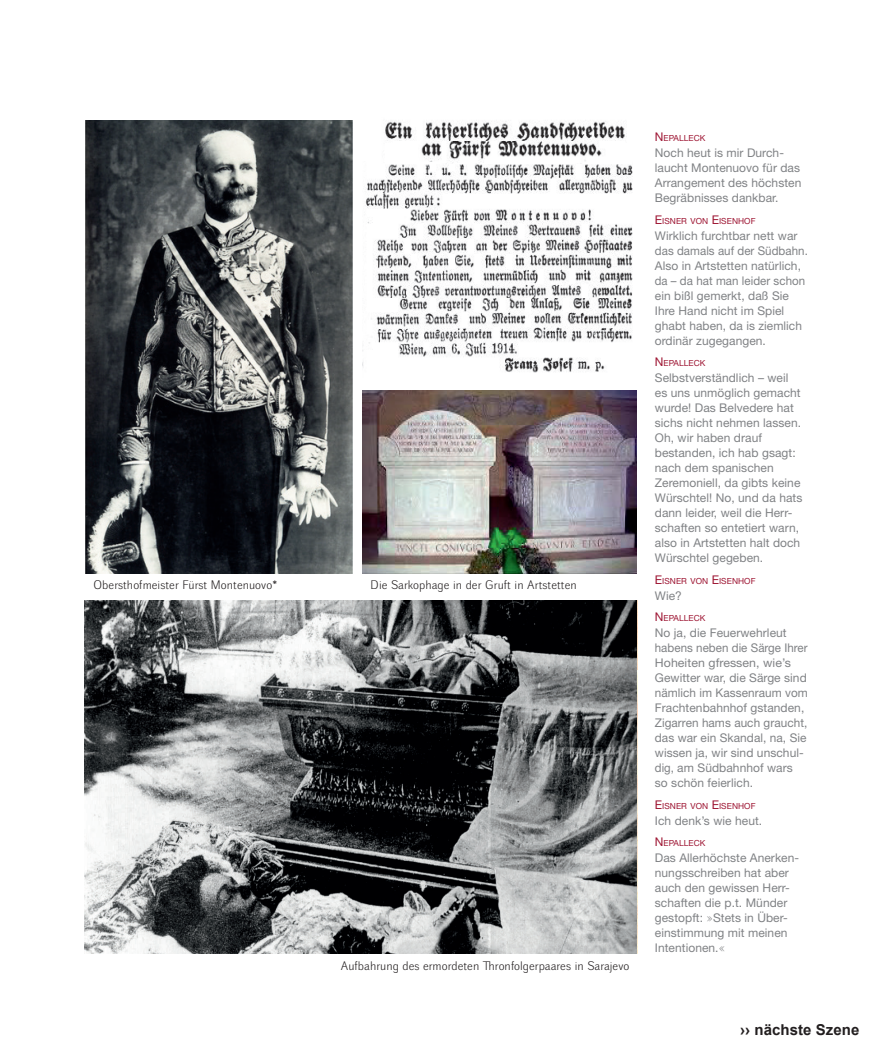
<style>
.page{position:relative;width:893px;height:1063px;background:#fff}
.page>*{position:absolute;margin:0;border:0;box-sizing:border-box;transform-origin:0 0}
.t1{font:700 15px "Arial";letter-spacing:.005em;color:#221e1f}
.t2{font:12px/15px "Helvetica Neue";letter-spacing:.005em;color:#808285}
.t3{font:12px "Walbaum Grotesk 32 Pro";letter-spacing:.005em;color:#231f20}
.t4{font:8.4px "Helvetica Neue";letter-spacing:.005em;color:#9e1633}
.s1{font-size:12px}
.s2{font-family:"Walbaum Grotesk 32 Pro"}
</style>
<div class="page">
<img style="left:85px;top:120px;width:267px;height:454px">
<img style="left:362px;top:163px;width:270px;height:210px">
<img style="left:385px;top:121px;width:242px;height:42px">
<img style="left:394px;top:142px;width:230px;height:20px">
<img style="left:418px;top:141px;width:23px;height:20px">
<img style="left:84px;top:601px;width:553px;height:353px">
<img style="left:362px;top:390px;width:274px;height:184px">
<p class="t3" style="left:94px;top:578px;width:185px">Obersthofmeister Fürst Montenuovo*</p>
<p class="t3" style="left:371px;top:578px;width:208px">Die Sarkophage in der Gruft in Artstetten</p>
<p class="t3" style="left:341px;top:959px;width:290px">Aufbahrung des ermordeten Thronfolgerpaares in Sarajevo</p>
<p class="t4" style="left:655px;top:133px;width:52px"><span class="s1">N</span>EPALLECK</p>
<p class="t2" style="left:655px;top:145px;width:148px">Noch heut is mir Durch&shy;laucht Montenuovo für das<br>Arrangement des höchsten<br>Begräbnisses dankbar.</p>
<p class="t4" style="left:655px;top:216px;width:102px"><span class="s1">E</span>ISNER VON <span class="s1">E</span>ISENHOF</p>
<p class="t2" style="left:655px;top:228px;width:155px">Wirklich furchtbar nett war das damals auf der Südbahn.<br>Also in Artstetten natürlich, da – da hat man leider schon ein bißl gemerkt, daß Sie<br>Ihre Hand nicht im Spiel ghabt haben, da is ziemlich ordinär zugegangen.</p>
<p class="t4" style="left:655px;top:358px;width:52px"><span class="s1">N</span>EPALLECK</p>
<p class="t2" style="left:655px;top:370px;width:149px">Selbstverständlich – weil es uns unmöglich gemacht wurde! Das Belvedere hat sichs nicht nehmen lassen.<br>Oh, wir haben drauf bestanden, ich hab gsagt: nach dem spanischen<br>Zeremoniell, da gibts keine<br>Würschtel! No, und da hats dann leider, weil die Herr&shy;schaften so entetiert warn, also in Artstetten halt doch<br>Würschtel gegeben.</p>
<p class="t4" style="left:655px;top:576px;width:102px"><span class="s1">E</span>ISNER VON <span class="s1">E</span>ISENHOF</p>
<p class="t2" style="left:655px;top:588px;width:29px">Wie?</p>
<p class="t4" style="left:655px;top:613px;width:52px"><span class="s1">N</span>EPALLECK</p>
<p class="t2" style="left:655px;top:625px;width:155px">No ja, die Feuerwehrleut habens neben die Särge Ihrer<br>Hoheiten gfressen, wie’s<br>Gewitter war, die Särge sind nämlich im Kassenraum vom<br>Frachtenbahnhof gstanden,<br>Zigarren hams auch graucht, das war ein Skandal, na, Sie wissen ja, wir sind unschul&shy;dig, am Südbahnhof wars so schön feierlich.</p>
<p class="t4" style="left:655px;top:801px;width:102px"><span class="s1">E</span>ISNER VON <span class="s1">E</span>ISENHOF</p>
<p class="t2" style="left:655px;top:813px;width:109px">Ich denk’s wie heut.</p>
<p class="t4" style="left:655px;top:838px;width:52px"><span class="s1">N</span>EPALLECK</p>
<p class="t2" style="left:655px;top:850px;width:146px">Das Allerhöchste Anerken&shy;nungsschreiben hat aber auch den gewissen Herr&shy;schaften die p.t. Münder gestopft: <span class="s2">»</span>Stets in Über&shy;einstimmung mit meinen<br>Intentionen.<span class="s2">«</span></p>
<p class="t1" style="left:740px;top:1020px;width:121px">›› nächste Szene</p>
</div>
